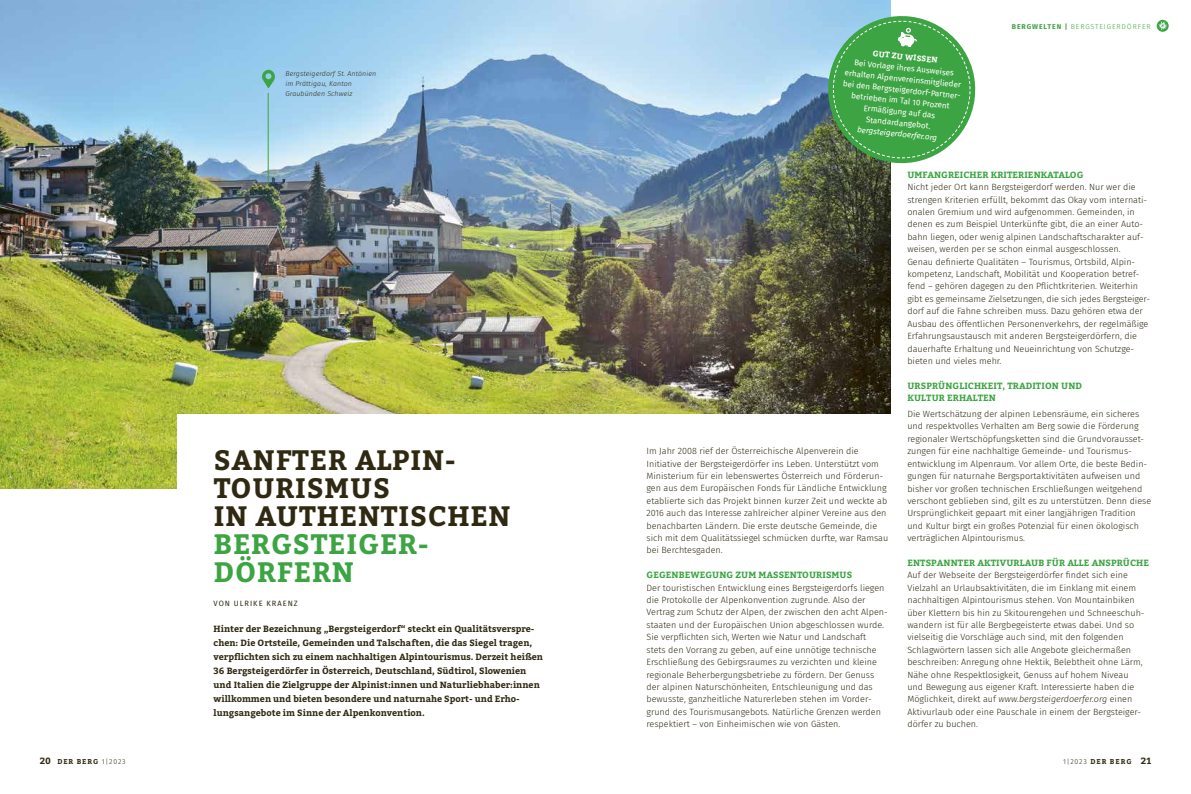
<style>
.page{position:relative;width:1191px;height:794px;background:#fff}
.page>*{position:absolute;margin:0;border:0;box-sizing:border-box;transform-origin:0 0}
.t1{font:700 28px/28px "Bitter";letter-spacing:.03em;color:#2f2912}
.t2{font:700 28px/28px "Bitter";letter-spacing:.03em;color:#3ca442}
.t3{font:300 9px/12.4px "Fira Sans";color:#2f2912}
.t4{font:700 9px/14px "Bitter";color:#2f2912}
.t5{font:700 9px/12.4px "Bitter";letter-spacing:.01em;color:#3ca442}
.t6{font:8px/11px "Fira Sans";color:#fff;text-align:center}
.t7{font:italic 8px "Fira Sans";color:#fff}
.t8{font:700 8px "Bitter";color:#fff}
.t9{font:7.5px "Fira Sans";letter-spacing:.13em;color:#2f2912}
.t10{font:italic 300 7px/10px "Fira Sans";letter-spacing:.02em;color:#2f2912}
.t11{font:700 7px "Bitter";letter-spacing:.13em;color:#2f2912}
.t12{font:300 7px "Fira Sans";letter-spacing:.13em;color:#3ca442}
.s1{font-weight:700}
.s2{font-style:italic}
.s3{font-size:9px}
.s4{font-family:"Fira Sans";font-weight:300}
</style>
<div class="page">
<img style="left:0;top:0;width:890px;height:488px">
<div style="left:177px;top:414px;width:1014px;height:329px;background:#fff"></div>
<svg style="left:823px;top:12px;width:153px;height:155px;background:#62af6b"></svg>
<svg style="left:262px;top:70px;width:13px;height:18px"></svg>
<hr style="left:268px;top:93px;width:1px;height:90px;background:#3ca442">
<svg style="left:1156px;top:20px;width:12px;height:12px"></svg>
<p class="t10" style="left:285px;top:69px;width:92px">Bergsteigerdorf St. Antönien im Prättigau, Kanton<br>Graubünden Schweiz</p>
<h1 class="t1" style="left:214px;top:445px;width:298px">SANFTER ALPIN-<br>TOURISMUS<br>IN AUTHENTISCHEN</h1>
<h1 class="t2" style="left:214px;top:529px;width:217px">BERGSTEIGER-<br>DÖRFERN</h1>
<p class="t9" style="left:214px;top:598px;width:86px">VON ULRIKE KRAENZ</p>
<p class="t4" style="left:214px;top:622px;width:331px">Hinter der Bezeichnung „Bergsteigerdorf“ steckt ein Qualitätsverspre&shy;chen: Die Ortsteile, Gemeinden und Talschaften, die das Siegel tragen, verpflichten sich zu einem nachhaltigen Alpintourismus. Derzeit heißen 36 Bergsteigerdörfer in Österreich, Deutschland, Südtirol, Slowenien und Italien die Zielgruppe der Alpinist:innen und Naturliebhaber:innen willkommen und bieten besondere und naturnahe Sport- und Erho&shy;lungsangebote im Sinne der Alpenkonvention.</p>
<p class="t8" style="left:873px;top:47px;width:67px;rotate:6deg">GUT ZU WISSEN</p>
<p class="t6" style="left:846px;top:56px;width:120px;rotate:6deg">Bei Vorlage ihres Ausweises erhalten Alpenvereinsmitglieder bei den Bergsteigerdorf-Partner&shy;betrieben im Tal 10 Prozent<br>Ermäßigung auf das<br>Standardangebot.</p>
<p class="t7" style="left:858px;top:123px;width:82px;rotate:6deg">bergsteigerdoerfer.org</p>
<p class="t12" style="left:1011px;top:21px;width:140px"><span class="s1">BERGWELTEN |</span> BERGSTEIGERDÖRFER</p>
<p class="t3" style="left:646px;top:445px;width:243px">Im Jahr 2008 rief der Österreichische Alpenverein die Initiative der Bergsteigerdörfer ins Leben. Unterstützt vom Ministerium für ein lebenswertes Österreich und Förderun&shy;gen aus dem Europäischen Fonds für Ländliche Entwicklung etablierte sich das Projekt binnen kurzer Zeit und weckte ab 2016 auch das Interesse zahlreicher alpiner Vereine aus den benachbarten Ländern. Die erste deutsche Gemeinde, die sich mit dem Qualitätssiegel schmücken durfte, war Ramsau bei Berchtesgaden.</p>
<p class="t5" style="left:646px;top:568px;width:207px">GEGENBEWEGUNG ZUM MASSENTOURISMUS</p>
<p class="t3" style="left:646px;top:581px;width:243px">Der touristischen Entwicklung eines Bergsteigerdorfs liegen die Protokolle der Alpenkonvention zugrunde. Also der Vertrag zum Schutz der Alpen, der zwischen den acht Alpen&shy;staaten und der Europäischen Union abgeschlossen wurde.<br>Sie verpflichten sich, Werten wie Natur und Landschaft stets den Vorrang zu geben, auf eine unnötige technische Erschließung des Gebirgsraumes zu verzichten und kleine regionale Beherbergungsbetriebe zu fördern. Der Genuss der alpinen Naturschönheiten, Entschleunigung und das bewusste, ganzheitliche Naturerleben stehen im Vorder&shy;grund des Tourismusangebots. Natürliche Grenzen werden respektiert – von Einheimischen wie von Gästen.</p>
<p class="t5" style="left:907px;top:168px;width:177px">UMFANGREICHER KRITERIENKATALOG</p>
<p class="t3" style="left:907px;top:181px;width:244px">Nicht jeder Ort kann Bergsteigerdorf werden. Nur wer die strengen Kriterien erfüllt, bekommt das Okay vom internati&shy;onalen Gremium und wird aufgenommen. Gemeinden, in denen es zum Beispiel Unterkünfte gibt, die an einer Auto&shy;bahn liegen, oder wenig alpinen Landschaftscharakter auf&shy;weisen, werden per se schon einmal ausgeschlossen.<br>Genau definierte Qualitäten – Tourismus, Ortsbild, Alpin&shy;kompetenz, Landschaft, Mobilität und Kooperation betref&shy;fend – gehören dagegen zu den Pflichtkriterien. Weiterhin gibt es gemeinsame Zielsetzungen, die sich jedes Bergsteiger&shy;dorf auf die Fahne schreiben muss. Dazu gehören etwa der Ausbau des öffentlichen Personenverkehrs, der regelmäßige Erfahrungsaustausch mit anderen Bergsteigerdörfern, die dauerhafte Erhaltung und Neueinrichtung von Schutzge&shy;bieten und vieles mehr.</p>
<p class="t5" style="left:907px;top:379px;width:176px">URSPRÜNGLICHKEIT, TRADITION UND<br>KULTUR ERHALTEN</p>
<p class="t3" style="left:907px;top:408px;width:245px">Die Wertschätzung der alpinen Lebensräume, ein sicheres und respektvolles Verhalten am Berg sowie die Förderung regionaler Wertschöpfungsketten sind die Grundvorausset&shy;zungen für eine nachhaltige Gemeinde- und Tourismus&shy;entwicklung im Alpenraum. Vor allem Orte, die beste Bedin&shy;gungen für naturnahe Bergsportaktivitäten aufweisen und bisher vor großen technischen Erschließungen weitgehend verschont geblieben sind, gilt es zu unterstützen. Denn diese Ursprünglichkeit gepaart mit einer langjährigen Tradition und Kultur birgt ein großes Potenzial für einen ökologisch verträglichen Alpintourismus.</p>
<p class="t5" style="left:907px;top:556px;width:243px">ENTSPANNTER AKTIVURLAUB FÜR ALLE ANSPRÜCHE</p>
<p class="t3" style="left:907px;top:569px;width:239px">Auf der Webseite der Bergsteigerdörfer findet sich eine Vielzahl an Urlaubsaktivitäten, die im Einklang mit einem nachhaltigen Alpintourismus stehen. Von Mountainbiken über Klettern bis hin zu Skitourengehen und Schneeschuh&shy;wandern ist für alle Bergbegeisterte etwas dabei. Und so vielseitig die Vorschläge auch sind, mit den folgenden Schlagwörtern lassen sich alle Angebote gleichermaßen beschreiben: Anregung ohne Hektik, Belebtheit ohne Lärm, Nähe ohne Respektlosigkeit, Genuss auf hohem Niveau und Bewegung aus eigener Kraft. Interessierte haben die Möglichkeit, direkt auf <span class="s2">www.bergsteigerdoerfer.org</span> einen Aktivurlaub oder eine Pauschale in einem der Bergsteiger&shy;dörfer zu buchen.</p>
<p class="t11" style="left:40px;top:756px;width:87px"><span class="s3">20</span> DER BERG <span class="s4">1|2023</span></p>
<p class="t11" style="left:1063px;top:756px;width:90px"><span class="s4">1|2023</span> DER BERG <span class="s3">21</span></p>
</div>
